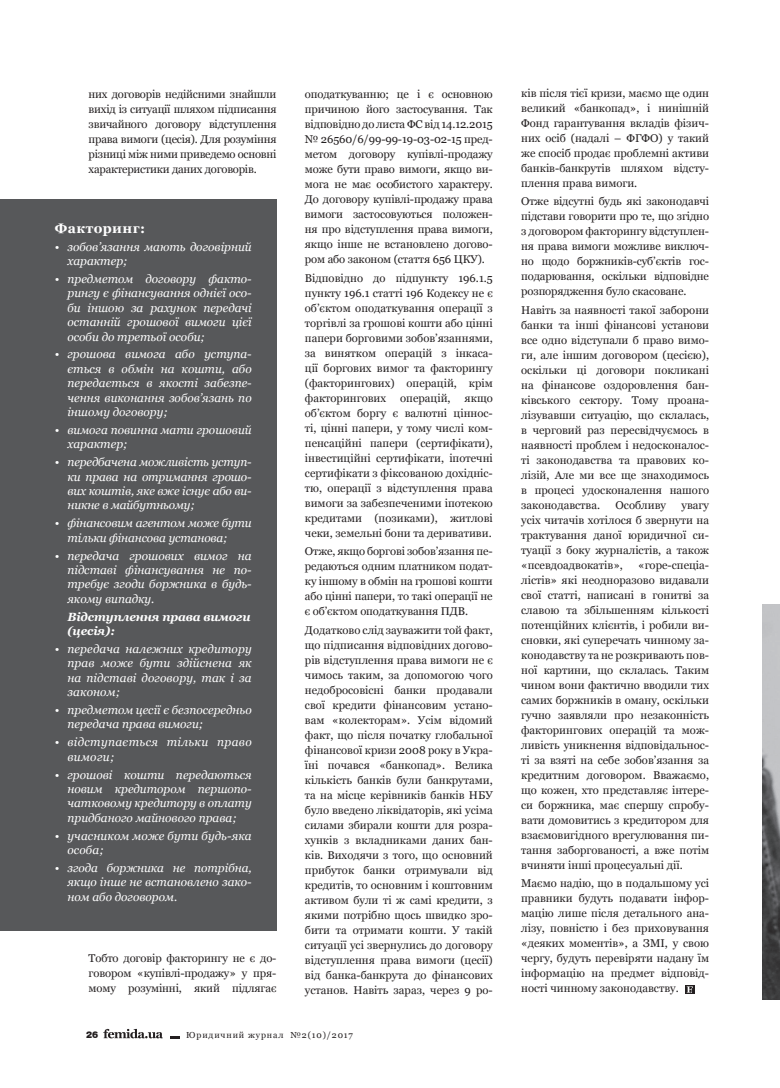
<style>
.page{position:relative;width:780px;height:1088px;background:#fff}
.page>*{position:absolute;margin:0;border:0;box-sizing:border-box;transform-origin:0 0}
.t1{font:700 13.75px "Georgia";color:#fff}
.t2{font:italic 11.88px/14.4px "Georgia";color:#fff;text-align:justify}
.t3{font:italic 11.88px/14.4px "Georgia";letter-spacing:.03em;color:#fff}
.t4{font:italic 700 11.88px/14.4px "Georgia";letter-spacing:-.01em;color:#fff}
.t5{font:11.25px/15px "Georgia";color:#231f20;text-align:justify}
.t6{font:8.75px "Georgia";letter-spacing:.1em;color:#231f20}
.t7{font:900 8.75px "Pragmatica";color:#231f20}
</style>
<div class="page">
<svg style="left:170px;top:1036px;width:10px;height:2px"></svg>
<svg style="left:103px;top:1029px;width:60px;height:9px"></svg>
<div style="left:0;top:199px;width:276px;height:731px;background:#57585a"></div>
<svg style="left:685px;top:985px;width:9px;height:9px"></svg>
<svg style="left:686px;top:986px;width:6px;height:7px"></svg>
<img style="left:762px;top:604px;width:18px;height:395px">
<p class="t5" style="left:89px;top:87px;width:189px">них договорів недійсними знайшли вихід із ситуації шляхом підписання звичайного договору відступлення права вимоги (цесія). Для розуміння різниці між ними приведемо основні характеристики даних договорів.</p>
<p class="t1" style="left:55px;top:219px;width:92px">Факторинг:</p>
<p class="t2" style="left:67px;top:240px;width:186px;text-indent:-13px">• зобов’язання мають договірний характер;</p>
<p class="t2" style="left:67px;top:272px;width:186px;text-indent:-13px">• предметом договору факто&shy;рингу є фінансування однієї осо&shy;би іншою за рахунок передачі останній грошової вимоги цієї особи до третьої особи;</p>
<p class="t2" style="left:67px;top:347px;width:186px;text-indent:-13px">• грошова вимога або уступа&shy;ється в обмін на кошти, або передається в якості забезпе&shy;чення виконання зобов’язань по іншому договору;</p>
<p class="t2" style="left:67px;top:423px;width:186px;text-indent:-13px">• вимога повинна мати грошовий характер;</p>
<p class="t2" style="left:67px;top:455px;width:186px;text-indent:-13px">• передбачена можливість уступ&shy;ки права на отримання грошо&shy;вих коштів, яке вже існує або ви&shy;никне в майбутньому;</p>
<p class="t2" style="left:67px;top:516px;width:186px;text-indent:-13px">• фінансовим агентом може бути тільки фінансова установа;</p>
<p class="t2" style="left:67px;top:548px;width:186px;text-indent:-13px">• передача грошових вимог на підставі фінансування не по&shy;требує згоди боржника в будь&shy;якому випадку.</p>
<p class="t4" style="left:67px;top:609px;width:184px">Відступлення права вимоги (цесія):</p>
<p class="t2" style="left:67px;top:642px;width:186px;text-indent:-13px">• передача належних кредитору прав може бути здійснена як на підставі договору, так і за законом;</p>
<p class="t2" style="left:67px;top:703px;width:186px;text-indent:-13px">• предметом цесії є безпосередньо передача права вимоги;</p>
<p class="t3" style="left:67px;top:735px;width:186px;text-indent:-13px">• відступається тільки право вимоги;</p>
<p class="t2" style="left:67px;top:767px;width:186px;text-indent:-13px">• грошові кошти передаються новим кредитором першопо&shy;чатковому кредитору в оплату придбаного майнового права;</p>
<p class="t2" style="left:67px;top:828px;width:186px;text-indent:-13px">• учасником може бути будь-яка особа;</p>
<p class="t2" style="left:67px;top:861px;width:186px;text-indent:-13px">• згода боржника не потрібна, якщо інше не встановлено зако&shy;ном або договором.</p>
<p class="t5" style="left:89px;top:951px;width:189px">Тобто договір факторингу не є до&shy;говором «купівлі-продажу» у пря&shy;мому розумінні, який підлягає</p>
<p class="t5" style="left:305px;top:87px;width:190px">оподаткуванню; це і є основною причиною його застосування. Так відповідно до листа ФС від 14.12.2015 № 26560/6/99-99-19-03-02-15 пред&shy;метом договору купівлі-продажу може бути право вимоги, якщо ви&shy;мога не має особистого характеру.<br>До договору купівлі-продажу права вимоги застосовуються положен&shy;ня про відступлення права вимоги, якщо інше не встановлено догово&shy;ром або законом (стаття 656 ЦКУ).</p>
<p class="t5" style="left:305px;top:271px;width:190px">Відповідно до підпункту 196.1.5 пункту 196.1 статті 196 Кодексу не є об’єктом оподаткування операції з торгівлі за грошові кошти або цінні папери борговими зобов’язаннями, за винятком операцій з інкаса&shy;ції боргових вимог та факторингу (факторингових) операцій, крім факторингових операцій, якщо об’єктом боргу є валютні ціннос&shy;ті, цінні папери, у тому числі ком&shy;пенсаційні папери (сертифікати), інвестиційні сертифікати, іпотечні сертифікати з фіксованою дохідніс&shy;тю, операції з відступлення права вимоги за забезпеченими іпотекою кредитами (позиками), житлові чеки, земельні бони та деривативи.</p>
<p class="t5" style="left:305px;top:544px;width:189px">Отже, якщо боргові зобов’язання пе&shy;редаються одним платником подат&shy;ку іншому в обмін на грошові кошти або цінні папери, то такі операції не є об’єктом оподаткування ПДВ.</p>
<p class="t5" style="left:305px;top:623px;width:190px;text-align:left">Додатково слід зауважити той факт, що підписання відповідних догово&shy;рів відступлення права вимоги не є чимось таким, за допомогою чого недобросовісні банки продавали свої кредити фінансовим устано&shy;вам «колекторам». Усім відомий факт, що після початку глобальної фінансової кризи 2008 року в Укра&shy;їні почався «банкопад». Велика кількість банків були банкрутами, та на місце керівників банків НБУ було введено ліквідаторів, які усіма силами збирали кошти для розра&shy;хунків з вкладниками даних бан&shy;ків. Виходячи з того, що основний прибуток банки отримували від кредитів, то основним і коштовним активом були ті ж самі кредити, з якими потрібно щось швидко зро&shy;бити та отримати кошти. У такій ситуації усі звернулись до договору відступлення права вимоги (цесії) від банка-банкрута до фінансових установ. Навіть зараз, через 9 ро-</p>
<p class="t7" style="left:86px;top:1030px;width:14px">26</p>
<p class="t6" style="left:186px;top:1030px;width:168px">юридичний журнал №2(10)/2017</p>
<p class="t5" style="left:521px;top:86px;width:189px">ків після тієї кризи, маємо ще один великий «банкопад», і нинішній Фонд гарантування вкладів фізич&shy;них осіб (надалі – ФГФО) у такий же спосіб продає проблемні активи банків-банкрутів шляхом відсту&shy;плення права вимоги.</p>
<p class="t5" style="left:521px;top:194px;width:189px">Отже відсутні будь які законодавчі підстави говорити про те, що згідно з договором факторингу відступлен&shy;ня права вимоги можливе виключ&shy;но щодо боржників-суб’єктів гос&shy;подарювання, оскільки відповідне розпорядження було скасоване.</p>
<p class="t5" style="left:521px;top:303px;width:189px">Навіть за наявності такої заборони банки та інші фінансові установи все одно відступали б право вимо&shy;ги, але іншим договором (цесією), оскільки ці договори покликані на фінансове оздоровлення бан&shy;ківського сектору. Тому проана&shy;лізувавши ситуацію, що склалась, в черговий раз пересвідчуємось в наявності проблем і недосконалос&shy;ті законодавства та правових ко&shy;лізій, Але ми все ще знаходимось в процесі удосконалення нашого законодавства.</p>
<p class="t5" style="left:615px;top:498px;width:52px">Особливу</p>
<p class="t5" style="left:521px;top:498px;width:190px;text-indent:160px">увагу усіх читачів хотілося б звернути на трактування даної юридичної си&shy;туації з боку журналістів, а також «псевдоадвокатів»,</p>
<p class="t5" style="left:521px;top:558px;width:189px;text-indent:117px">«горе-спеціа&shy;лістів» які неодноразово видавали свої статті, написані в гонитві за славою та збільшенням кількості потенційних клієнтів, і робили ви&shy;сновки, які суперечать чинному за&shy;конодавству та не розкривають пов&shy;ної картини, що склалась. Таким чином вони фактично вводили тих самих боржників в оману, оскільки гучно заявляли про незаконність факторингових операцій та мож&shy;ливість уникнення відповідальнос&shy;ті за взяті на себе зобов’язання за кредитним договором. Вважаємо, що кожен, хто представляє інтере&shy;си боржника, має спершу спробу&shy;вати домовитись з кредитором для взаємовигідного врегулювання пи&shy;тання заборгованості, а вже потім вчиняти інші процесуальні дії.</p>
<p class="t5" style="left:521px;top:876px;width:189px">Маємо надію, що в подальшому усі правники будуть подавати інфор&shy;мацію лише після детального ана&shy;лізу, повністю і без приховування «деяких моментів», а ЗМІ, у свою чергу, будуть перевіряти надану їм інформацію на предмет відповід&shy;ності чинному законодавству.</p>
</div>
